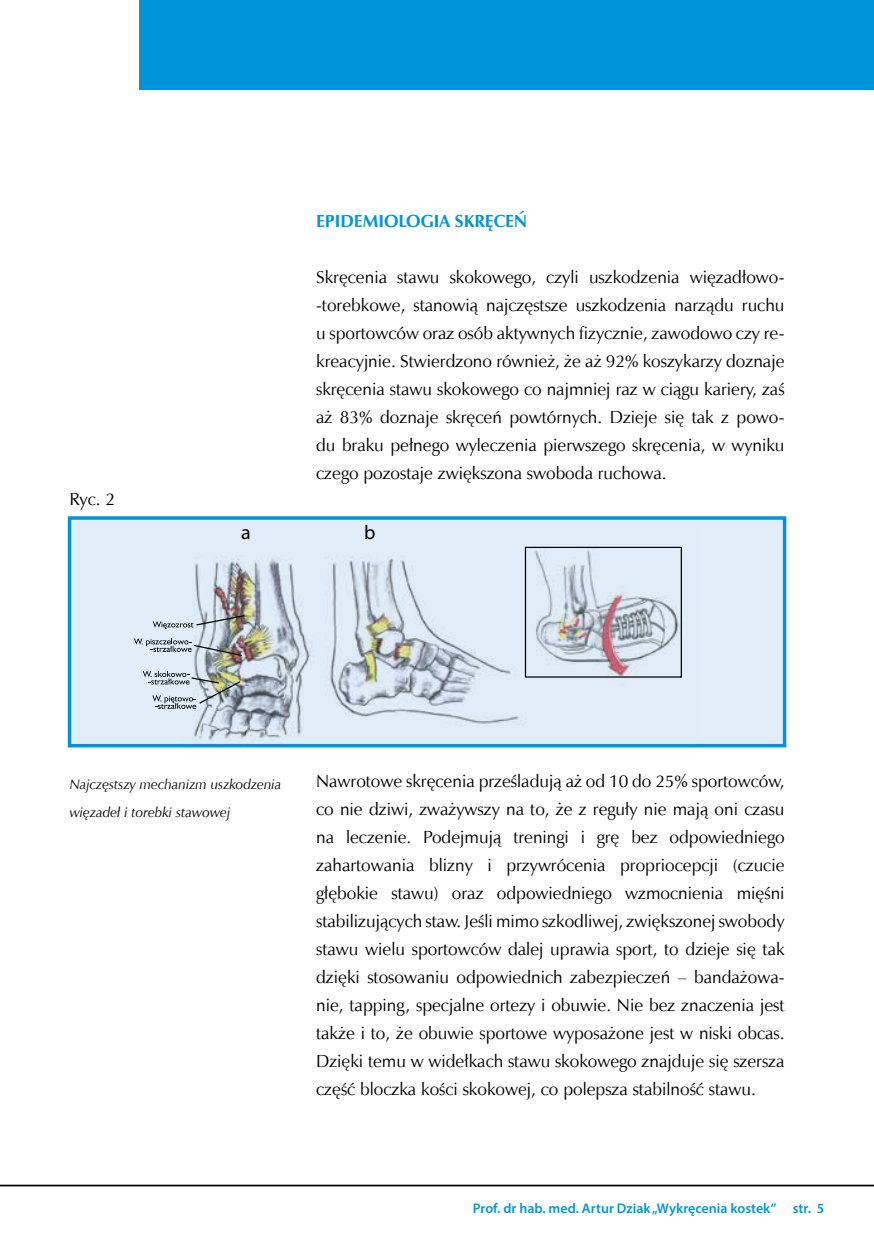
<style>
.page{position:relative;width:874px;height:1241px;background:#fff}
.page>*{position:absolute;margin:0;border:0;box-sizing:border-box;transform-origin:0 0}
.t1{font:19.95px "Myriad";color:#000}
.t2{font:17.5px/28px "Zapf Humnst EU";color:#000;text-align:justify}
.t3{font:700 17.5px "Zapf Humnst EU";color:#0095da}
.t4{font:italic 14px/28px "Zapf Humnst EU";color:#000}
.t5{font:600 14px "Myriad Pro";color:#0095da}
</style>
<div class="page">
<hr style="left:0;top:1184px;width:873px;height:2px;background:#000">
<div style="left:139px;top:0;width:734px;height:89px;background:#0095da"></div>
<div style="left:68px;top:516px;width:718px;height:231px;background:#e1eef9;border:4px solid #0095da"></div>
<img style="left:183px;top:546px;width:516px;height:202px">
<img style="left:134px;top:614px;width:111px;height:94px">
<div style="left:524px;top:546px;width:157px;height:131px;border:1px solid #000"></div>
<p class="t2" style="left:69px;top:485px;width:47px">Ryc. 2</p>
<p class="t3" style="left:316px;top:210px;width:212px">EPIDEMIOLOGIA SKRĘCEŃ</p>
<p class="t2" style="left:316px;top:263px;width:469px">Skręcenia stawu skokowego, czyli uszkodzenia więzadłowo--torebkowe, stanowią najczęstsze uszkodzenia narządu ruchu u sportowców oraz osób aktywnych fizycznie, zawodowo czy re&shy;kreacyjnie. Stwierdzono również, że aż 92% koszykarzy doznaje skręcenia stawu skokowego co najmniej raz w ciągu kariery, zaś aż 83% doznaje skręceń powtórnych. Dzieje się tak z powo&shy;du braku pełnego wyleczenia pierwszego skręcenia, w wyniku czego pozostaje zwiększona swoboda ruchowa.</p>
<p class="t1" style="left:241px;top:522px;width:11px">a</p>
<p class="t1" style="left:364px;top:522px;width:13px">b</p>
<p class="t4" style="left:70px;top:770px;width:213px">Najczęstszy mechanizm uszkodzenia więzadeł i torebki stawowej</p>
<p class="t2" style="left:316px;top:767px;width:469px">Nawrotowe skręcenia prześladują aż od 10 do 25% sportowców, co nie dziwi, zważywszy na to, że z reguły nie mają oni czasu na leczenie. Podejmują treningi i grę bez odpowiedniego zahartowania blizny i przywrócenia propriocepcji (czucie głębokie stawu) oraz odpowiedniego wzmocnienia mięśni stabilizujących staw. Jeśli mimo szkodliwej, zwiększonej swobody stawu wielu sportowców dalej uprawia sport, to dzieje się tak dzięki stosowaniu odpowiednich zabezpieczeń – bandażowa&shy;nie, tapping, specjalne ortezy i obuwie. Nie bez znaczenia jest także i to, że obuwie sportowe wyposażone jest w niski obcas.<br>Dzięki temu w widełkach stawu skokowego znajduje się szersza część bloczka kości skokowej, co polepsza stabilność stawu.</p>
<p class="t5" style="left:472px;top:1199px;width:353px">Prof. dr hab. med. Artur Dziak „Wykręcenia kostek” str. 5</p>
</div>
